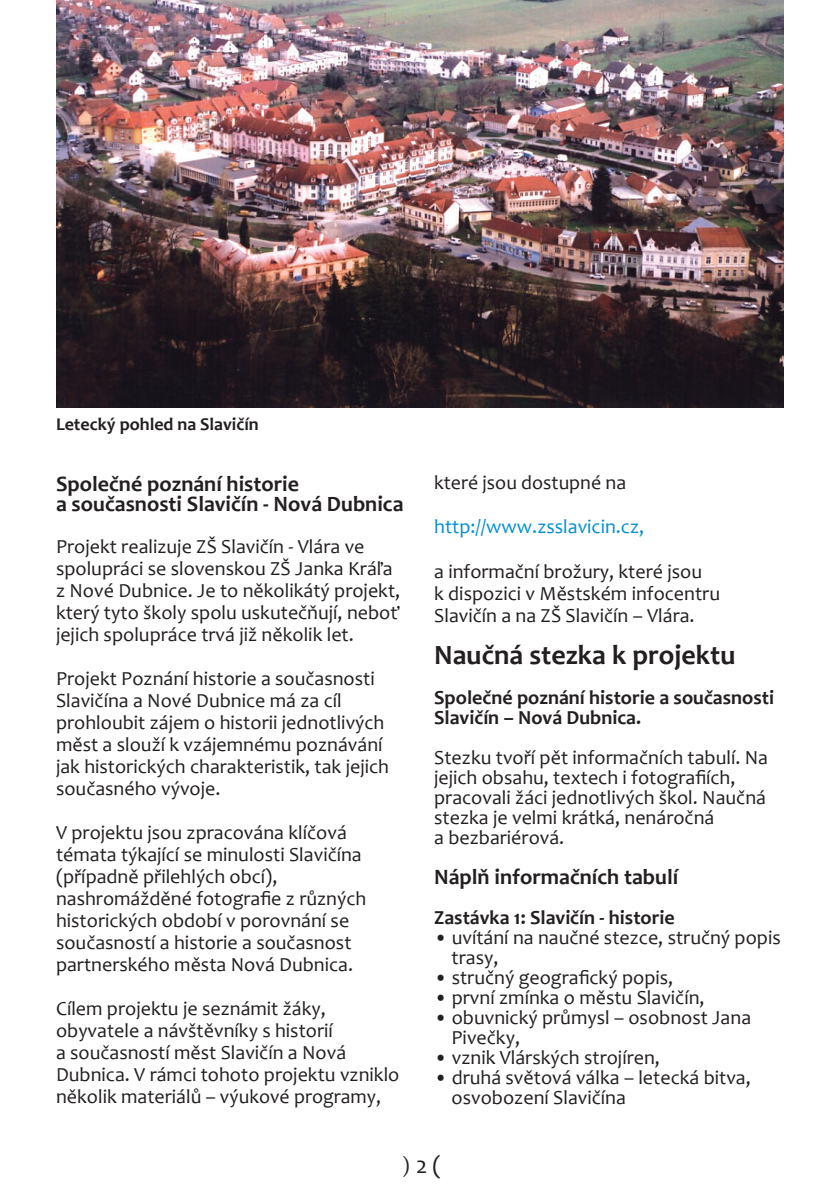
<style>
.page{position:relative;width:840px;height:1191px;background:#fff}
.page>*{position:absolute;margin:0;border:0;box-sizing:border-box;transform-origin:0 0}
.t1{font:700 28px "Candara";color:#231f20}
.t2{font:24.2px "Candara";color:#231f20}
.t3{font:700 22px "Candara";color:#231f20}
.t4{font:20px/22px "Candara";color:#231f20}
.t5{font:700 20px/20px "Candara";color:#231f20}
.t6{font:20px "Candara";color:#008fd3}
.t7{font:700 18px "Candara";color:#231f20}
.s1{font-family:"Minion Pro"}
</style>
<div class="page">
<img style="left:57px;top:0;width:725px;height:407px">
<p class="t7" style="left:56px;top:413px;width:204px">Letecký pohled na Slavičín</p>
<p class="t3" style="left:56px;top:470px;width:244px">Společné poznání historie</p>
<p class="t3" style="left:56px;top:490px;width:349px">a současnosti Slavičín - Nová Dubnica</p>
<p class="t4" style="left:56px;top:535px;width:345px">Projekt realizuje ZŠ Slavičín - Vlára ve spolupráci se slovenskou ZŠ Janka Kráľa z Nové Dubnice. Je to několikátý projekt, který tyto školy spolu uskutečňují, neboť jejich spolupráce trvá již několik let.</p>
<p class="t4" style="left:56px;top:667px;width:320px">Projekt Poznání historie a současnosti</p>
<p class="t4" style="left:56px;top:689px;width:334px">Slavičína a Nové Dubnice má za cíl prohloubit zájem o historii jednotlivých měst a slouží k vzájemnému poznávání jak historických charakteristik, tak jejich současného vývoje.</p>
<p class="t4" style="left:56px;top:821px;width:292px">V projektu jsou zpracována klíčová</p>
<p class="t4" style="left:56px;top:843px;width:307px">témata týkající se minulosti Slavičína</p>
<p class="t4" style="left:56px;top:865px;width:223px">(případně přilehlých obcí),</p>
<p class="t4" style="left:56px;top:887px;width:312px">nashromážděné fotografie z různých historických období v porovnání se</p>
<p class="t4" style="left:56px;top:931px;width:297px">současností a historie a současnost</p>
<p class="t4" style="left:56px;top:953px;width:298px">partnerského města Nová Dubnica.</p>
<p class="t4" style="left:56px;top:997px;width:271px">Cílem projektu je seznámit žáky,</p>
<p class="t4" style="left:56px;top:1019px;width:278px">obyvatele a návštěvníky s historií</p>
<p class="t4" style="left:56px;top:1041px;width:345px">a současností měst Slavičín a Nová<br>Dubnica. V rámci tohoto projektu vzniklo několik materiálů – výukové programy,</p>
<p class="t4" style="left:434px;top:472px;width:193px">které jsou dostupné na</p>
<p class="t6" style="left:434px;top:514px;width:211px">http://www.zsslavicin.cz,</p>
<p class="t4" style="left:434px;top:560px;width:269px">a informační brožury, které jsou</p>
<p class="t4" style="left:434px;top:582px;width:287px">k dispozici v Městském infocentru</p>
<p class="t4" style="left:434px;top:604px;width:262px">Slavičín a na ZŠ Slavičín – Vlára.</p>
<p class="t1" style="left:434px;top:637px;width:303px">Naučná stezka k projektu</p>
<p class="t5" style="left:434px;top:687px;width:341px">Společné poznání historie a současnosti<br>Slavičín – Nová Dubnica.</p>
<p class="t4" style="left:434px;top:746px;width:335px">Stezku tvoří pět informačních tabulí. Na</p>
<p class="t4" style="left:434px;top:767px;width:333px;line-height:20px">jejich obsahu, textech i fotografiích, pracovali žáci jednotlivých škol. Naučná stezka je velmi krátká, nenáročná</p>
<p class="t4" style="left:434px;top:826px;width:132px">a bezbariérová.</p>
<p class="t3" style="left:434px;top:862px;width:245px">Náplň informačních tabulí</p>
<p class="t5" style="left:434px;top:907px;width:242px">Zastávka 1: Slavičín - historie</p>
<p class="t4" style="left:434px;top:926px;width:348px">• uvítání na naučné stezce, stručný popis</p>
<p class="t4" style="left:451px;top:946px;width:48px">trasy,</p>
<p class="t4" style="left:434px;top:966px;width:240px">• stručný geografický popis,</p>
<p class="t4" style="left:434px;top:986px;width:272px">• první zmínka o městu Slavičín,</p>
<p class="t4" style="left:434px;top:1006px;width:318px">• obuvnický průmysl – osobnost Jana</p>
<p class="t4" style="left:451px;top:1026px;width:70px">Pivečky,</p>
<p class="t4" style="left:434px;top:1046px;width:227px">• vznik Vlárských strojíren,</p>
<p class="t4" style="left:434px;top:1066px;width:318px">• druhá světová válka – letecká bitva,</p>
<p class="t4" style="left:451px;top:1086px;width:176px">osvobození Slavičína</p>
<p class="t2" style="left:402px;top:1149px;width:40px"><span class="s1">)</span> 2 (</p>
</div>
